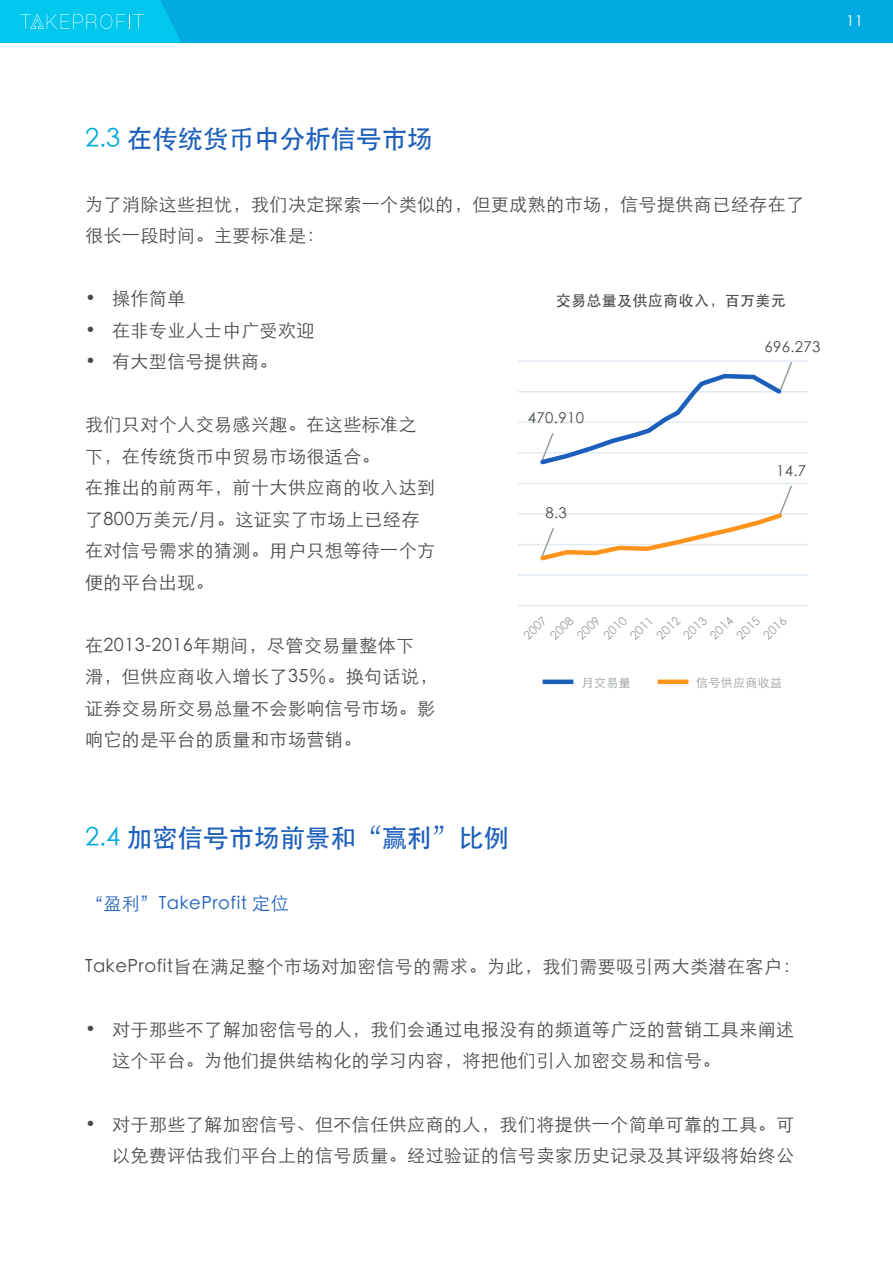
<style>
.page{position:relative;width:893px;height:1263px;background:#fff}
.page>*{position:absolute;margin:0;border:0;box-sizing:border-box;transform-origin:0 0}
.t1{font:25.5px "ST Heiti";color:#1c5fba}
.t2{font:18px/31.5px "ST Xihei";letter-spacing:.025em;color:#484a4a}
.t3{font:18px "ST Xihei";letter-spacing:.025em;color:#1c5fba}
.t4{font:15px "ST Heiti";letter-spacing:.025em;color:#484a4a}
.t5{font:15px "ST Xihei";color:#fff}
.t6{font:12px "ST Xihei";letter-spacing:.025em;color:#989ea0}
.s1{color:#00a9e0}
</style>
<div class="page">
<div style="left:0;top:0;width:893px;height:43px;background:#00a9e0"></div>
<svg style="left:0;top:0;width:181px;height:43px;background:#06c7eb"></svg>
<hr style="left:518px;top:360px;width:290px;height:2px;background:#e1ebf4">
<hr style="left:518px;top:391px;width:290px;height:1px;background:#e1ebf4">
<hr style="left:518px;top:421px;width:290px;height:2px;background:#e1ebf4">
<hr style="left:518px;top:452px;width:290px;height:2px;background:#e1ebf4">
<hr style="left:518px;top:483px;width:290px;height:1px;background:#e1ebf4">
<hr style="left:518px;top:513px;width:290px;height:2px;background:#e1ebf4">
<hr style="left:518px;top:544px;width:290px;height:1px;background:#e1ebf4">
<hr style="left:518px;top:574px;width:290px;height:2px;background:#e1ebf4">
<hr style="left:518px;top:605px;width:290px;height:1px;background:#e1ebf4">
<div style="left:543px;top:679px;width:30px;height:5px;background:#1c5fba"></div>
<div style="left:658px;top:679px;width:30px;height:5px;background:#ff941d"></div>
<svg style="left:537px;top:362px;width:256px;height:103px"></svg>
<svg style="left:540px;top:485px;width:252px;height:76px"></svg>
<p class="t5" style="left:846px;top:14px;width:18px">11</p>
<h1 class="t1" style="left:85px;top:126px;width:349px"><span class="s1">2.3</span> 在传统货币中分析信号市场</h1>
<p class="t2" style="left:85px;top:189px;width:721px">为了消除这些担忧，我们决定探索一个类似的，但更成熟的市场，信号提供商已经存在了很长一段时间。主要标准是：</p>
<p class="t2" style="left:85px;top:283px;width:102px">• 操作简单</p>
<p class="t2" style="left:85px;top:315px;width:231px">• 在非专业人士中广受欢迎</p>
<p class="t2" style="left:85px;top:346px;width:194px">• 有大型信号提供商。</p>
<p class="t2" style="left:85px;top:409px;width:352px">我们只对个人交易感兴趣。在这些标准之下，在传统货币中贸易市场很适合。<br>在推出的前两年，前十大供应商的收入达到了800万美元/月。这证实了市场上已经存在对信号需求的猜测。用户只想等待一个方便的平台出现。</p>
<p class="t2" style="left:85px;top:630px;width:354px">在2013-2016年期间，尽管交易量整体下<br>滑，但供应商收入增长了35％。换句话说，证券交易所交易总量不会影响信号市场。影响它的是平台的质量和市场营销。</p>
<p class="t4" style="left:556px;top:293px;width:232px">交易总量及供应商收入，百万美元</p>
<p class="t4" style="left:528px;top:411px;width:58px">470.910</p>
<p class="t4" style="left:545px;top:506px;width:23px">8.3</p>
<p class="t4" style="left:764px;top:340px;width:58px">696.273</p>
<p class="t4" style="left:776px;top:464px;width:32px">14.7</p>
<p class="t6" style="left:522px;top:634px;width:29px;rotate:-45deg">2007</p>
<p class="t6" style="left:548px;top:634px;width:29px;rotate:-45deg">2008</p>
<p class="t6" style="left:575px;top:634px;width:29px;rotate:-45deg">2009</p>
<p class="t6" style="left:602px;top:634px;width:29px;rotate:-45deg">2010</p>
<p class="t6" style="left:628px;top:634px;width:29px;rotate:-45deg">2011</p>
<p class="t6" style="left:655px;top:634px;width:29px;rotate:-45deg">2012</p>
<p class="t6" style="left:682px;top:634px;width:29px;rotate:-45deg">2013</p>
<p class="t6" style="left:708px;top:634px;width:29px;rotate:-45deg">2014</p>
<p class="t6" style="left:735px;top:634px;width:29px;rotate:-45deg">2015</p>
<p class="t6" style="left:761px;top:634px;width:29px;rotate:-45deg">2016</p>
<p class="t6" style="left:582px;top:676px;width:50px">月交易量</p>
<p class="t6" style="left:696px;top:676px;width:87px">信号供应商收益</p>
<h1 class="t1" style="left:85px;top:825px;width:426px"><span class="s1">2.4</span> 加密信号市场前景和“赢利”比例</h1>
<p class="t3" style="left:85px;top:894px;width:205px">“盈利”TakeProfit 定位</p>
<p class="t2" style="left:85px;top:951px;width:717px">TakeProfit旨在满足整个市场对加密信号的需求。为此，我们需要吸引两大类潜在客户：</p>
<p class="t2" style="left:112px;top:1014px;width:684px;text-indent:-27px">• 对于那些不了解加密信号的人，我们会通过电报没有的频道等广泛的营销工具来阐述这个平台。为他们提供结构化的学习内容，将把他们引入加密交易和信号。</p>
<p class="t2" style="left:85px;top:1108px;width:711px;text-align:right">• 对于那些了解加密信号、但不信任供应商的人，我们将提供一个简单可靠的工具。可以免费评估我们平台上的信号质量。经过验证的信号卖家历史记录及其评级将始终公</p>
</div>
